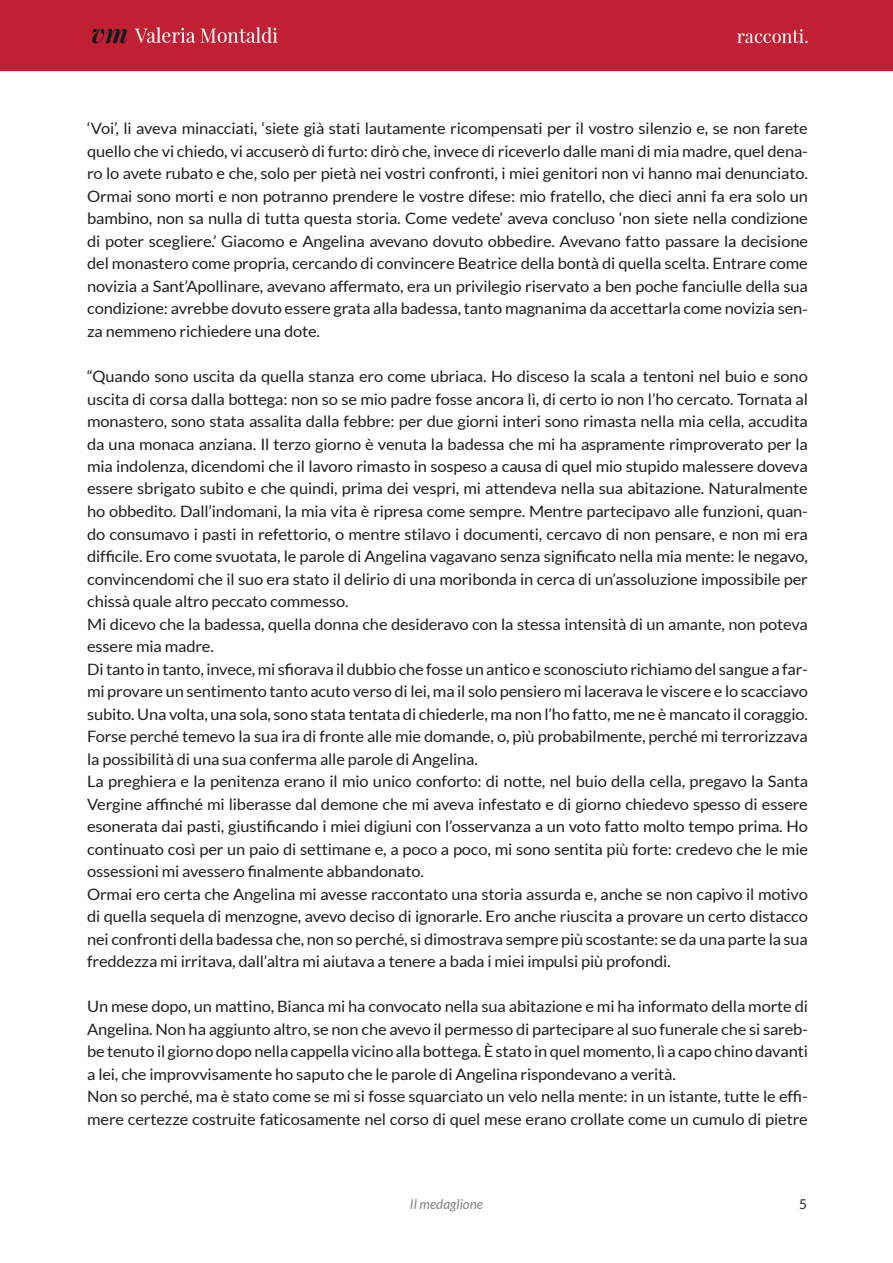
<style>
.page{position:relative;width:893px;height:1263px;background:#fff}
.page>*{position:absolute;margin:0;border:0;box-sizing:border-box;transform-origin:0 0}
.t1{font:15.6px/22.5px "Lato";letter-spacing:-.01em;color:#231f20;scale:1.05 1}
.t2{font:italic 13.5px "Lato";color:#808285}
.t3{font:13.5px "Lato";color:#231f20}
</style>
<div class="page">
<div style="left:0;top:0;width:893px;height:70px;background:#c11f33"></div>
<p class="t1" style="left:87px;top:117px;width:688px;text-align:justify">‘Voi’, li aveva minacciati, ‘siete già stati lautamente ricompensati per il vostro silenzio e, se non farete quello che vi chiedo, vi accuserò di furto: dirò che, invece di riceverlo dalle mani di mia madre, quel dena&shy;ro lo avete rubato e che, solo per pietà nei vostri confronti, i miei genitori non vi hanno mai denunciato.<br>Ormai sono morti e non potranno prendere le vostre difese: mio fratello, che dieci anni fa era solo un bambino, non sa nulla di tutta questa storia. Come vedete’ aveva concluso ‘non siete nella condizione di poter scegliere.’ Giacomo e Angelina avevano dovuto obbedire. Avevano fatto passare la decisione del monastero come propria, cercando di convincere Beatrice della bontà di quella scelta. Entrare come novizia a Sant’Apollinare, avevano affermato, era un privilegio riservato a ben poche fanciulle della sua condizione: avrebbe dovuto essere grata alla badessa, tanto magnanima da accettarla come novizia sen&shy;za nemmeno richiedere una dote.</p>
<p class="t1" style="left:87px;top:365px;width:688px">“Quando sono uscita da quella stanza ero come ubriaca. Ho disceso la scala a tentoni nel buio e sono uscita di corsa dalla bottega: non so se mio padre fosse ancora lì, di certo io non l’ho cercato. Tornata al monastero, sono stata assalita dalla febbre: per due giorni interi sono rimasta nella mia cella, accudita da una monaca anziana. Il terzo giorno è venuta la badessa che mi ha aspramente rimproverato per la mia indolenza, dicendomi che il lavoro rimasto in sospeso a causa di quel mio stupido malessere doveva essere sbrigato subito e che quindi, prima dei vespri, mi attendeva nella sua abitazione. Naturalmente ho obbedito. Dall’indomani, la mia vita è ripresa come sempre. Mentre partecipavo alle funzioni, quan&shy;do consumavo i pasti in refettorio, o mentre stilavo i documenti, cercavo di non pensare, e non mi era difficile. Ero come svuotata, le parole di Angelina vagavano senza significato nella mia mente: le negavo, convincendomi che il suo era stato il delirio di una moribonda in cerca di un’assoluzione impossibile per chissà quale altro peccato commesso.<br>Mi dicevo che la badessa, quella donna che desideravo con la stessa intensità di un amante, non poteva essere mia madre.<br>Di tanto in tanto, invece, mi sfiorava il dubbio che fosse un antico e sconosciuto richiamo del sangue a far&shy;mi provare un sentimento tanto acuto verso di lei, ma il solo pensiero mi lacerava le viscere e lo scacciavo subito. Una volta, una sola, sono stata tentata di chiederle, ma non l’ho fatto, me ne è mancato il coraggio.<br>Forse perché temevo la sua ira di fronte alle mie domande, o, più probabilmente, perché mi terrorizzava la possibilità di una sua conferma alle parole di Angelina.<br>La preghiera e la penitenza erano il mio unico conforto: di notte, nel buio della cella, pregavo la Santa Vergine affinché mi liberasse dal demone che mi aveva infestato e di giorno chiedevo spesso di essere esonerata dai pasti, giustificando i miei digiuni con l’osservanza a un voto fatto molto tempo prima. Ho continuato così per un paio di settimane e, a poco a poco, mi sono sentita più forte: credevo che le mie ossessioni mi avessero finalmente abbandonato.<br>Ormai ero certa che Angelina mi avesse raccontato una storia assurda e, anche se non capivo il motivo di quella sequela di menzogne, avevo deciso di ignorarle. Ero anche riuscita a provare un certo distacco nei confronti della badessa che, non so perché, si dimostrava sempre più scostante: se da una parte la sua freddezza mi irritava, dall’altra mi aiutava a tenere a bada i miei impulsi più profondi.</p>
<p class="t1" style="left:87px;top:995px;width:688px">Un mese dopo, un mattino, Bianca mi ha convocato nella sua abitazione e mi ha informato della morte di Angelina. Non ha aggiunto altro, se non che avevo il permesso di partecipare al suo funerale che si sareb&shy;be tenuto il giorno dopo nella cappella vicino alla bottega. È stato in quel momento, lì a capo chino davanti a lei, che improvvisamente ho saputo che le parole di Angelina rispondevano a verità.<br>Non so perché, ma è stato come se mi si fosse squarciato un velo nella mente: in un istante, tutte le effi&shy;mere certezze costruite faticosamente nel corso di quel mese erano crollate come un cumulo di pietre</p>
<p class="t2" style="left:410px;top:1196px;width:75px">Il medaglione</p>
<p class="t3" style="left:799px;top:1196px;width:9px">5</p>
</div>
